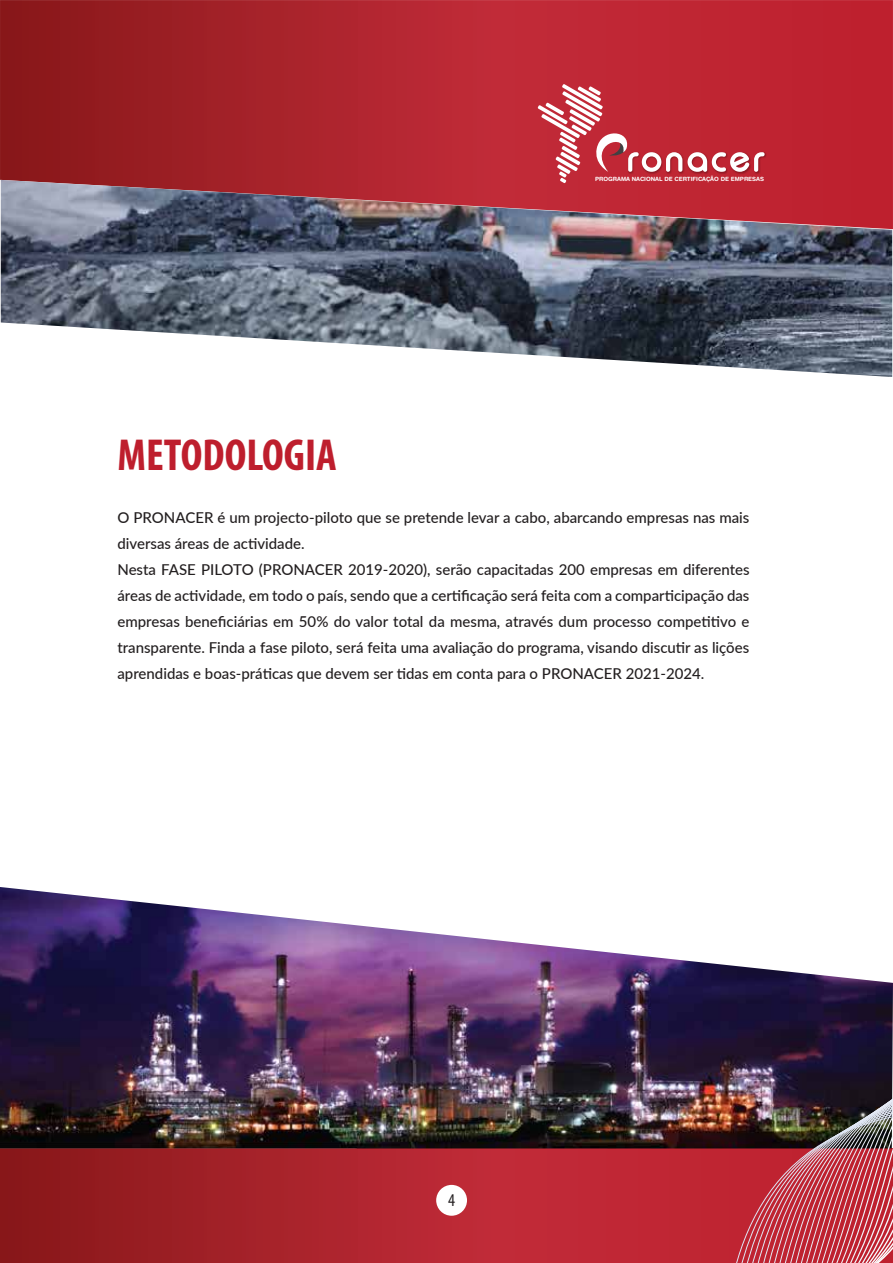
<style>
.page{position:relative;width:893px;height:1263px;background:#fff}
.page>*{position:absolute;margin:0;border:0;box-sizing:border-box;transform-origin:0 0}
.t1{font:700 condensed 45px "Myriad Pro";color:#be1e2d}
.t2{font:condensed 18px "Myriad Pro";color:#231f20}
.t3{font:500 15px/26.1px "Lato";color:#231f20}
.t4{font:700 5.85px "Helvetica Rounded";color:#fff}
</style>
<div class="page">
<svg style="left:0;top:1148px;width:576px;height:115px;background:#a7222a"></svg>
<div style="left:436px;top:1185px;width:31px;height:31px;background:#fff;border-radius:50%"></div>
<svg style="left:0;top:0;width:893px;height:229px;background:#ad222c"></svg>
<svg style="left:538px;top:84px;width:227px;height:96px;background:#c74651"></svg>
<img style="left:1px;top:180px;width:891px;height:197px">
<img style="left:0;top:887px;width:875px;height:261px">
<svg style="left:576px;top:981px;width:317px;height:282px;background:#52294f"></svg>
<svg style="left:580px;top:986px;width:313px;height:277px;background:#4d264a"></svg>
<svg style="left:584px;top:991px;width:309px;height:272px;background:#472244"></svg>
<svg style="left:587px;top:995px;width:306px;height:268px;background:#442040"></svg>
<svg style="left:591px;top:1000px;width:302px;height:263px;background:#2c183c"></svg>
<img style="left:593px;top:1011px;width:300px;height:252px">
<h1 class="t1" style="left:117px;top:427px;width:221px">METODOLOGIA</h1>
<p class="t4" style="left:595px;top:176px;width:170px">PROGRAMA NACIONAL DE CERTIFICAÇÃO DE EMPRESAS</p>
<p class="t3" style="left:117px;top:503px;width:634px">O PRONACER é um projecto-piloto que se pretende levar a cabo, abarcando empresas nas mais diversas áreas de actividade.<br>Nesta FASE PILOTO (PRONACER 2019-2020), serão capacitadas 200 empresas em diferentes áreas de actividade, em todo o país, sendo que a certificação será feita com a comparticipação das empresas beneficiárias em 50% do valor total da mesma, através dum processo competitivo e transparente. Finda a fase piloto, será feita uma avaliação do programa, visando discutir as lições aprendidas e boas-práticas que devem ser tidas em conta para o PRONACER 2021-2024.</p>
<p class="t2" style="left:448px;top:1189px;width:8px">4</p>
</div>
